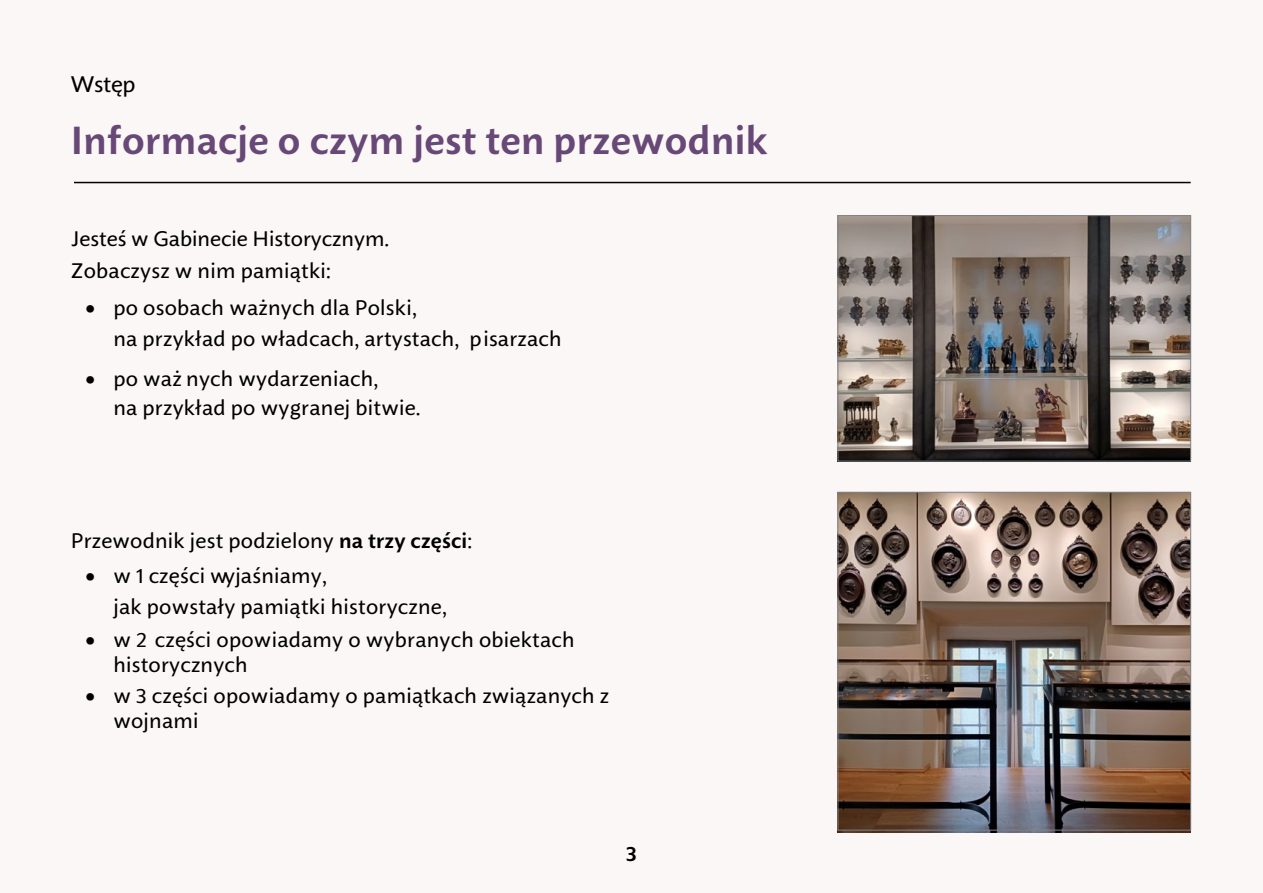
<style>
.page{position:relative;width:1263px;height:893px;background:#fbf7f6}
.page>*{position:absolute;margin:0;border:0;box-sizing:border-box;transform-origin:0 0}
.nawigacja{font:700 39px "Lelum Sans";letter-spacing:.01em;color:#674877}
.nawigacja-2{font:22.5px "Lelum Sans";letter-spacing:-.01em;color:#000}
.nawigacja-3{font:21px/30.8px "Lelum Sans";letter-spacing:.01em;color:#000}
.t1{font:700 21px "Lelum Sans";color:#000}
.s1{font-weight:700}
</style>
<div class="page">
<hr style="left:74px;top:182px;width:1117px;height:1px;background:#000">
<img style="left:840px;top:217px;width:349px;height:242px">
<div style="left:838px;top:215px;width:353px;height:246px;border:1px solid #808285"></div>
<img style="left:838px;top:494px;width:353px;height:339px">
<div style="left:838px;top:492px;width:353px;height:338px;border:1px solid #808285"></div>
<p class="nawigacja-2" style="left:71px;top:68px;width:66px">Wstęp</p>
<p class="nawigacja" style="left:71px;top:110px;width:698px">Informacje o czym jest ten przewodnik</p>
<p class="nawigacja-3" style="left:71px;top:224px;width:320px;line-height:32px">Jesteś w Gabinecie Historycznym.<br>Zobaczysz w nim pamiątki:</p>
<p class="nawigacja-3" style="left:113px;top:294px;width:450px;text-indent:-28px">• po osobach ważnych dla Polski,<br>na przykład po władcach, artystach, pisarzach</p>
<p class="nawigacja-3" style="left:113px;top:365px;width:309px;line-height:29.5px;text-indent:-28px">• po waż nych wydarzeniach,<br>na przykład po wygranej bitwie.</p>
<p class="nawigacja-3" style="left:71px;top:526px;width:403px">Przewodnik jest podzielony <span class="s1">na trzy części</span>:</p>
<p class="nawigacja-3" style="left:113px;top:561px;width:335px;text-indent:-28px">• w 1 części wyjaśniamy,<br>jak powstały pamiątki historyczne,</p>
<p class="nawigacja-3" style="left:113px;top:628px;width:463px;line-height:25.2px;text-indent:-28px">• w 2 części opowiadamy o wybranych obiektach historycznych</p>
<p class="nawigacja-3" style="left:113px;top:684px;width:497px;line-height:25.2px;text-indent:-28px">• w 3 części opowiadamy o pamiątkach związanych z wojnami</p>
<p class="t1" style="left:626px;top:838px;width:12px">3</p>
</div>
